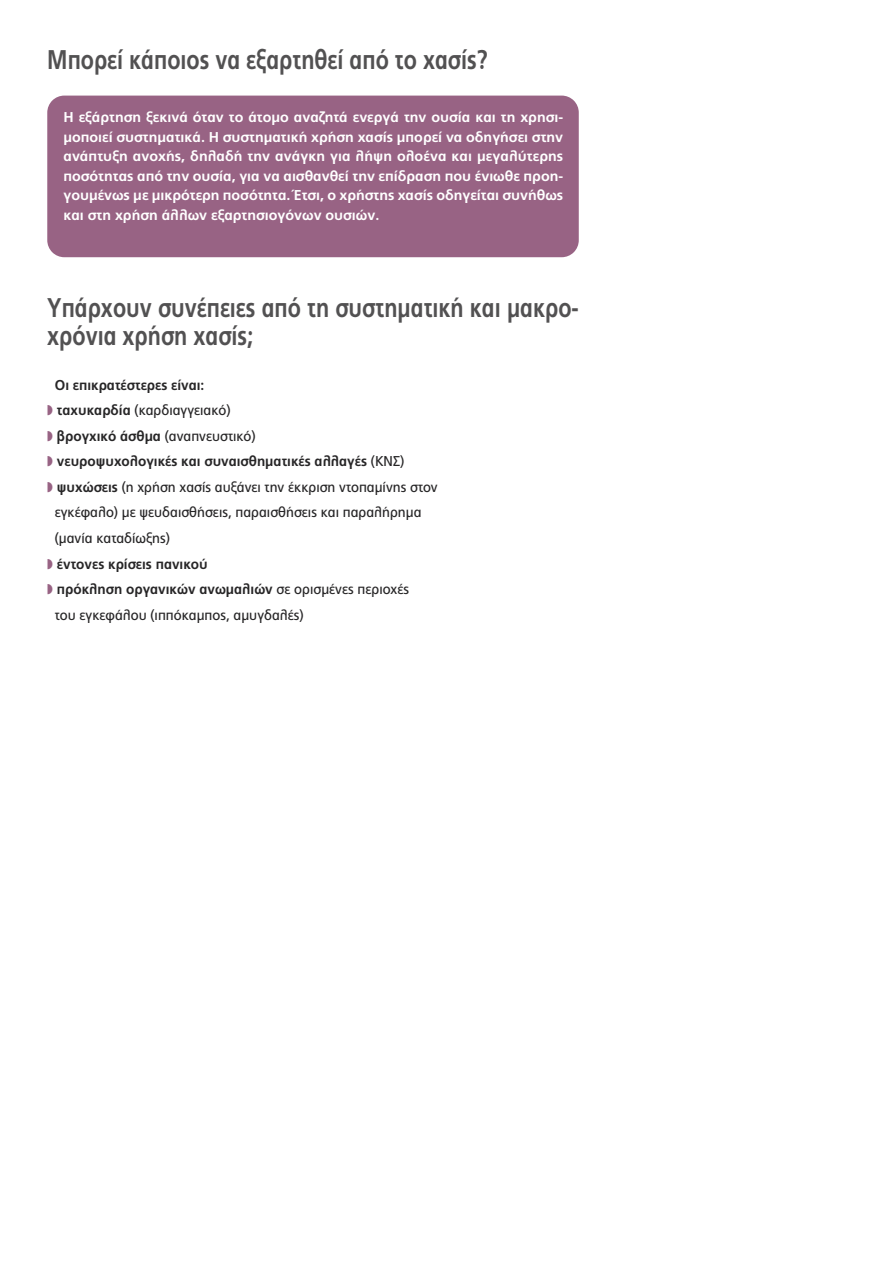
<style>
.page{position:relative;width:891px;height:1262px;background:#fff}
.page>*{position:absolute;margin:0;border:0;box-sizing:border-box;transform-origin:0 0}
.t1{font:700 27px/28.5px "PF Catalog";color:#525152;scale:.8 1}
.t2{font:700 14.25px/19.5px "PF Catalog";color:#fff;text-align:justify}
.t3{font:14.25px "PF Catalog";color:#272627;scale:.95 1}
.t4{font:700 14.25px "PF Catalog";color:#272627;scale:.95 1}
.s1{color:#986384}
.s2{font-weight:700}
.s3{font-weight:400}
</style>
<div class="page">
<div style="left:47px;top:96px;width:532px;height:161px;background:#986384"></div>
<h1 class="t1" style="left:47px;top:48px;width:552px">Μπορεί κάποιος να εξαρτηθεί από το χασίς?</h1>
<p class="t2" style="left:63px;top:109px;width:501px">Η εξάρτηση ξεκινά όταν το άτοµο αναζητά ενεργά την ουσία και τη χρησι&shy;µοποιεί συστηµατικά. Η συστηµατική χρήση χασίς µπορεί να οδηγήσει στην ανάπτυξη ανοχής, δηλαδή την ανάγκη για λήψη ολοένα και µεγαλύτερης ποσότητας από την ουσία, για να αισθανθεί την επίδραση που ένιωθε προη&shy;γουµένως µε µικρότερη ποσότητα. Έτσι, ο χρήστης χασίς οδηγείται συνήθως και στη χρήση άλλων εξαρτησιογόνων ουσιών.</p>
<h1 class="t1" style="left:47px;top:296px;width:666px">Υπάρχουν συνέπειες από τη συστηµατική και µακρο&shy;χρόνια χρήση χασίς;</h1>
<p class="t4" style="left:55px;top:379px;width:159px">Οι επικρατέστερες είναι:</p>
<p class="t3" style="left:47px;top:405px;width:194px"><span class="s1">◗</span> <span class="s2">ταχυκαρδία</span> (καρδιαγγειακό)</p>
<p class="t3" style="left:47px;top:430px;width:221px"><span class="s1">◗</span> <span class="s2">βρογχικό άσθµα</span> (αναπνευστικό)</p>
<p class="t4" style="left:47px;top:456px;width:377px"><span class="s1">◗</span> νευροψυχολογικές και συναισθηµατικές αλλαγές <span class="s3">(ΚΝΣ)</span></p>
<p class="t3" style="left:47px;top:481px;width:413px"><span class="s1">◗</span> <span class="s2">ψυχώσεις</span> (η χρήση χασίς αυξάνει την έκκριση ντοπαµίνης στον</p>
<p class="t3" style="left:55px;top:507px;width:388px">εγκέφαλο) µε ψευδαισθήσεις, παραισθήσεις και παραλήρηµα</p>
<p class="t3" style="left:55px;top:532px;width:123px">(µανία καταδίωξης)</p>
<p class="t4" style="left:47px;top:558px;width:170px"><span class="s1">◗</span> έντονες κρίσεις πανικού</p>
<p class="t4" style="left:47px;top:583px;width:382px"><span class="s1">◗</span> πρόκληση οργανικών ανωµαλιών <span class="s3">σε ορισµένες περιοχές</span></p>
<p class="t3" style="left:55px;top:609px;width:263px">του εγκεφάλου (ιππόκαµπος, αµυγδαλές)</p>
</div>
